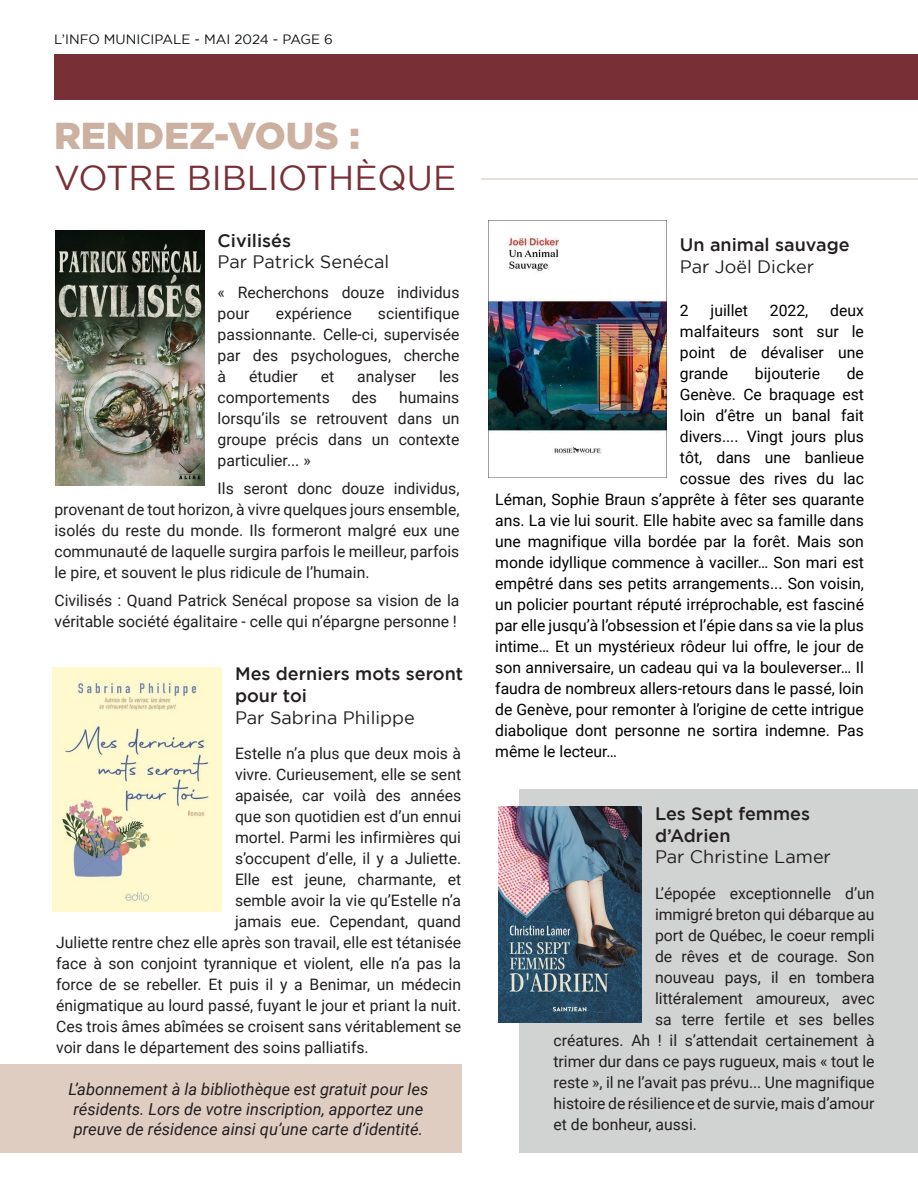
<style>
.page{position:relative;width:918px;height:1188px;background:#fff}
.page>*{position:absolute;margin:0;border:0;box-sizing:border-box;transform-origin:0 0}
.t1{font:900 37.5px "Gotham";color:#ccb0a0}
.t2{font:34.5px "Gotham";color:#782f36}
.t3{font:500 18px/21.6px "Gotham";color:#231f20}
.t4{font:18px "Gotham";color:#231f20}
.t5{font:italic 16.5px/19.8px "Roboto";color:#231f20;text-align:center}
.t6{font:15.75px/21px "Roboto";color:#231f20;text-align:justify}
.t7{font:15.75px/21px "Roboto";color:#000001;text-align:justify}
.t8{font:13.5px "Gotham";color:#101315}
</style>
<div class="page">
<div style="left:54px;top:54px;width:864px;height:45px;background:#782f36"></div>
<div style="left:519px;top:790px;width:399px;height:363px;background:#d1d2d2"></div>
<img style="left:55px;top:231px;width:149px;height:255px">
<img style="left:489px;top:220px;width:177px;height:258px">
<img style="left:53px;top:667px;width:169px;height:245px">
<div style="left:0;top:1065px;width:462px;height:88px;background:#e0cdc2"></div>
<img style="left:498px;top:807px;width:144px;height:216px">
<hr style="left:481px;top:178px;width:437px;height:2px;background:#e3d2cf">
<p class="t8" style="left:54px;top:32px;width:281px">L’INFO MUNICIPALE - MAI 2024 - PAGE 6</p>
<p class="t1" style="left:54px;top:114px;width:308px">RENDEZ-VOUS :</p>
<p class="t2" style="left:54px;top:159px;width:404px">VOTRE BIBLIOTHÈQUE</p>
<p class="t3" style="left:218px;top:229px;width:75px">Civilisés</p>
<p class="t4" style="left:218px;top:252px;width:173px">Par Patrick Senécal</p>
<p class="t6" style="left:218px;top:281px;width:243px">« Recherchons douze individus pour</p>
<p class="t6" style="left:218px;top:302px;width:243px;text-indent:160px">scientifique passionnante. Celle-ci, supervisée par des psychologues, cherche à</p>
<p class="t6" style="left:276px;top:302px;width:78px">expérience</p>
<p class="t6" style="left:249px;top:365px;width:50px">étudier</p>
<p class="t6" style="left:321px;top:365px;width:15px">et</p>
<p class="t6" style="left:357px;top:365px;width:60px">analyser</p>
<p class="t6" style="left:439px;top:365px;width:22px">les</p>
<p class="t6" style="left:218px;top:386px;width:114px">comportements</p>
<p class="t6" style="left:352px;top:386px;width:27px">des</p>
<p class="t6" style="left:218px;top:386px;width:243px;text-indent:181px">humains lorsqu’ils se retrouvent dans un groupe précis dans un contexte particulier... »</p>
<p class="t6" style="left:54px;top:477px;width:407px;text-indent:163px">Ils seront donc douze individus, provenant de tout horizon, à vivre quelques jours ensemble, isolés du reste du monde. Ils formeront malgré eux une communauté de laquelle surgira parfois le meilleur, parfois le pire, et souvent le plus ridicule de l’humain.</p>
<p class="t6" style="left:54px;top:589px;width:407px">Civilisés : Quand Patrick Senécal propose sa vision de la véritable société égalitaire - celle qui n’épargne personne !</p>
<p class="t3" style="left:235px;top:663px;width:230px">Mes derniers mots seront pour toi</p>
<p class="t4" style="left:235px;top:707px;width:181px">Par Sabrina Philippe</p>
<p class="t6" style="left:235px;top:742px;width:228px">Estelle n’a plus que deux mois à</p>
<p class="t6" style="left:235px;top:763px;width:228px">vivre. Curieusement, elle se sent</p>
<p class="t6" style="left:235px;top:784px;width:228px">apaisée, car voilà des années</p>
<p class="t6" style="left:235px;top:805px;width:228px">que son quotidien est d’un ennui</p>
<p class="t6" style="left:235px;top:826px;width:228px">mortel. Parmi les infirmières qui</p>
<p class="t6" style="left:235px;top:847px;width:228px">s’occupent d’elle, il y a Juliette.</p>
<p class="t6" style="left:235px;top:868px;width:228px">Elle est jeune, charmante, et</p>
<p class="t6" style="left:235px;top:889px;width:228px">semble avoir la vie qu’Estelle n’a</p>
<p class="t6" style="left:235px;top:910px;width:228px">jamais eue. Cependant, quand</p>
<p class="t6" style="left:56px;top:931px;width:407px">Juliette rentre chez elle après son travail, elle est tétanisée</p>
<p class="t6" style="left:56px;top:952px;width:407px">face à son conjoint tyrannique et violent, elle n’a pas la</p>
<p class="t6" style="left:56px;top:973px;width:407px">force de se rebeller. Et puis il y a Benimar, un médecin</p>
<p class="t6" style="left:56px;top:994px;width:407px">énigmatique au lourd passé, fuyant le jour et priant la nuit.</p>
<p class="t6" style="left:56px;top:1015px;width:407px">Ces trois âmes abîmées se croisent sans véritablement se</p>
<p class="t6" style="left:56px;top:1036px;width:314px">voir dans le département des soins palliatifs.</p>
<p class="t5" style="left:68px;top:1079px;width:361px">L’abonnement à la bibliothèque est gratuit pour les résidents. Lors de votre inscription, apportez une preuve de résidence ainsi qu’une carte d’identité.</p>
<p class="t3" style="left:680px;top:234px;width:171px">Un animal sauvage</p>
<p class="t4" style="left:680px;top:257px;width:136px">Par Joël Dicker</p>
<p class="t7" style="left:680px;top:299px;width:10px">2</p>
<p class="t7" style="left:711px;top:299px;width:39px">juillet</p>
<p class="t7" style="left:770px;top:299px;width:40px">2022,</p>
<p class="t7" style="left:680px;top:299px;width:186px;text-indent:150px">deux malfaiteurs sont sur le point de dévaliser une grande</p>
<p class="t7" style="left:755px;top:362px;width:67px">bijouterie</p>
<p class="t7" style="left:847px;top:362px;width:19px">de</p>
<p class="t7" style="left:680px;top:383px;width:186px">Genève. Ce braquage est</p>
<p class="t7" style="left:680px;top:404px;width:186px">loin d’être un banal fait</p>
<p class="t7" style="left:680px;top:425px;width:186px">divers.... Vingt jours plus</p>
<p class="t7" style="left:680px;top:446px;width:186px">tôt, dans une banlieue</p>
<p class="t7" style="left:680px;top:467px;width:186px">cossue des rives du lac</p>
<p class="t7" style="left:495px;top:488px;width:370px">Léman, Sophie Braun s’apprête à fêter ses quarante</p>
<p class="t7" style="left:495px;top:509px;width:370px">ans. La vie lui sourit. Elle habite avec sa famille dans</p>
<p class="t7" style="left:495px;top:530px;width:370px">une magnifique villa bordée par la forêt. Mais son</p>
<p class="t7" style="left:495px;top:551px;width:370px">monde idyllique commence à vaciller… Son mari est</p>
<p class="t7" style="left:495px;top:572px;width:370px">empêtré dans ses petits arrangements... Son voisin,</p>
<p class="t7" style="left:495px;top:593px;width:370px">un policier pourtant réputé irréprochable, est fasciné</p>
<p class="t7" style="left:495px;top:614px;width:370px">par elle jusqu’à l’obsession et l’épie dans sa vie la plus</p>
<p class="t7" style="left:495px;top:635px;width:370px">intime… Et un mystérieux rôdeur lui offre, le jour de</p>
<p class="t7" style="left:495px;top:656px;width:370px">son anniversaire, un cadeau qui va la bouleverser… Il</p>
<p class="t7" style="left:495px;top:677px;width:370px">faudra de nombreux allers-retours dans le passé, loin</p>
<p class="t7" style="left:495px;top:698px;width:370px">de Genève, pour remonter à l’origine de cette intrigue</p>
<p class="t7" style="left:495px;top:719px;width:370px">diabolique dont personne ne sortira indemne. Pas</p>
<p class="t7" style="left:495px;top:740px;width:123px">même le lecteur…</p>
<p class="t3" style="left:655px;top:802px;width:156px">Les Sept femmes d’Adrien</p>
<p class="t4" style="left:655px;top:847px;width:177px">Par Christine Lamer</p>
<p class="t6" style="left:655px;top:882px;width:221px">L’épopée exceptionnelle d’un</p>
<p class="t6" style="left:655px;top:903px;width:221px">immigré breton qui débarque au</p>
<p class="t6" style="left:655px;top:924px;width:221px">port de Québec, le coeur rempli</p>
<p class="t6" style="left:655px;top:945px;width:221px">de rêves et de courage. Son</p>
<p class="t6" style="left:655px;top:966px;width:221px">nouveau pays, il en tombera</p>
<p class="t6" style="left:655px;top:987px;width:221px">littéralement amoureux, avec</p>
<p class="t6" style="left:655px;top:1008px;width:221px">sa terre fertile et ses belles</p>
<p class="t6" style="left:554px;top:1029px;width:323px">créatures. Ah ! il s’attendait certainement à</p>
<p class="t6" style="left:554px;top:1050px;width:323px">trimer dur dans ce pays rugueux, mais « tout le</p>
<p class="t6" style="left:554px;top:1071px;width:323px">reste », il ne l’avait pas prévu... Une magnifique</p>
<p class="t6" style="left:554px;top:1092px;width:323px">histoire de résilience et de survie, mais d’amour</p>
<p class="t6" style="left:554px;top:1113px;width:145px">et de bonheur, aussi.</p>
</div>
